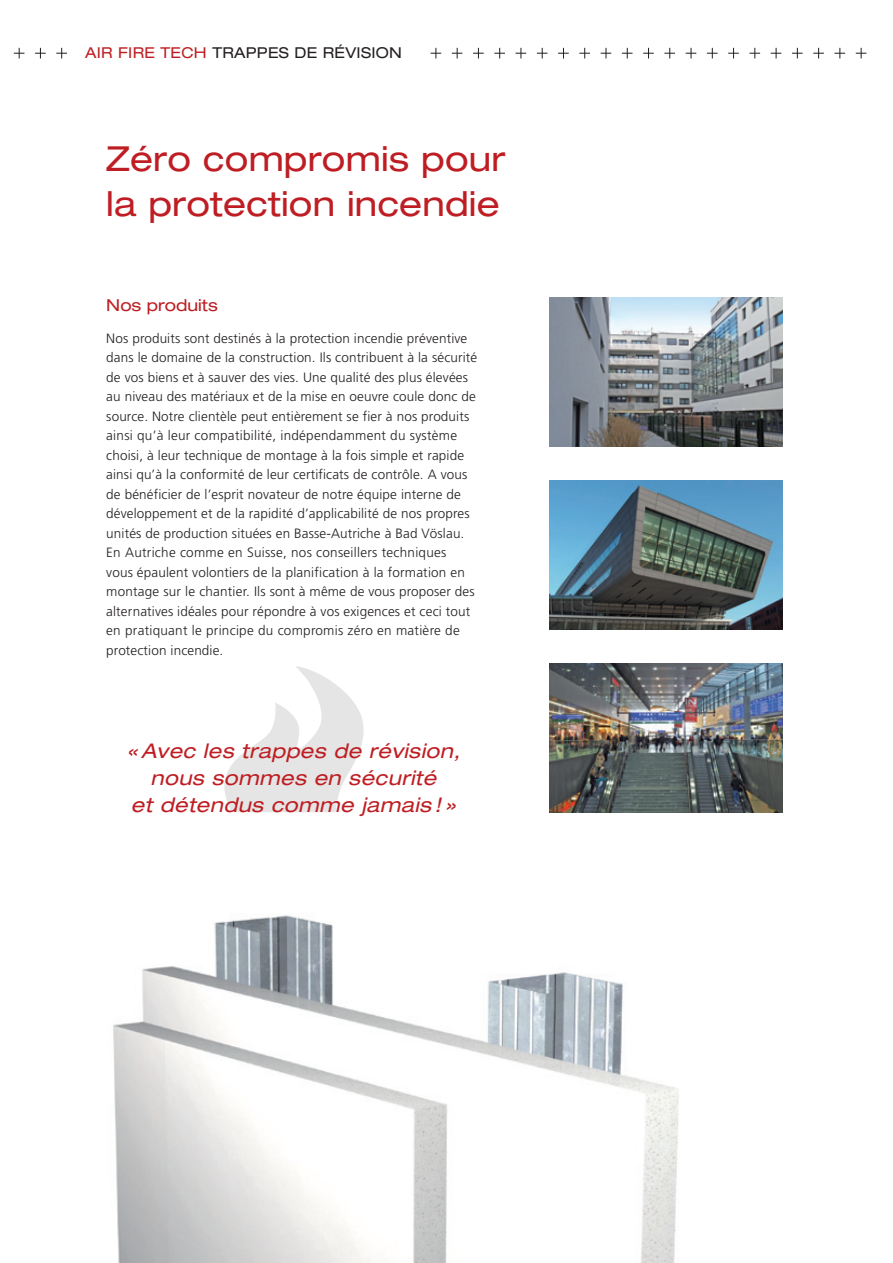
<style>
.page{position:relative;width:893px;height:1263px;background:#fff}
.page>*{position:absolute;margin:0;border:0;box-sizing:border-box;transform-origin:0 0}
.t1{font:expanded 34.5px/45px "Helvetica Neue";letter-spacing:.005em;color:#be1e23}
.t2{font:italic expanded 20.25px/27px "Helvetica Neue";letter-spacing:.02em;color:#be1e23;text-align:center}
.t3{font:expanded 16.5px "Helvetica Neue";color:#be1e23}
.t4{font:expanded 15px "Helvetica Neue";letter-spacing:.37em;color:#231f20}
.t5{font:expanded 15px "Helvetica Neue";color:#be1e23}
.t6{font:300 13.5px/19.5px "Frutiger";letter-spacing:.01em;color:#231f20}
.s1{color:#be1e23}
</style>
<div class="page">
<svg style="left:14px;top:48px;width:10px;height:10px"></svg>
<svg style="left:35px;top:48px;width:11px;height:10px"></svg>
<svg style="left:56px;top:48px;width:11px;height:10px"></svg>
<svg style="left:431px;top:48px;width:10px;height:10px"></svg>
<svg style="left:452px;top:48px;width:10px;height:10px"></svg>
<svg style="left:473px;top:48px;width:11px;height:10px"></svg>
<svg style="left:494px;top:48px;width:11px;height:10px"></svg>
<svg style="left:516px;top:48px;width:10px;height:10px"></svg>
<svg style="left:537px;top:48px;width:10px;height:10px"></svg>
<svg style="left:558px;top:48px;width:11px;height:10px"></svg>
<svg style="left:579px;top:48px;width:11px;height:10px"></svg>
<svg style="left:601px;top:48px;width:10px;height:10px"></svg>
<svg style="left:622px;top:48px;width:10px;height:10px"></svg>
<svg style="left:643px;top:48px;width:11px;height:10px"></svg>
<svg style="left:664px;top:48px;width:11px;height:10px"></svg>
<svg style="left:686px;top:48px;width:10px;height:10px"></svg>
<svg style="left:707px;top:48px;width:11px;height:10px"></svg>
<svg style="left:728px;top:48px;width:11px;height:10px"></svg>
<svg style="left:749px;top:48px;width:11px;height:10px"></svg>
<svg style="left:771px;top:48px;width:10px;height:10px"></svg>
<svg style="left:792px;top:48px;width:11px;height:10px"></svg>
<svg style="left:813px;top:48px;width:11px;height:10px"></svg>
<svg style="left:834px;top:48px;width:11px;height:10px"></svg>
<svg style="left:856px;top:48px;width:10px;height:10px"></svg>
<img style="left:550px;top:663px;width:232px;height:149px">
<img style="left:550px;top:298px;width:232px;height:148px">
<img style="left:550px;top:480px;width:232px;height:149px">
<svg style="left:224px;top:666px;width:140px;height:146px"></svg>
<img style="left:113px;top:915px;width:566px;height:348px">
<p class="t5" style="left:85px;top:44px;width:11px">Air</p>
<p class="t5" style="left:118px;top:44px;width:10px">fire</p>
<p class="t4" style="left:161px;top:44px;width:97px"><span class="s1">tech</span> Trappes</p>
<p class="t4" style="left:294px;top:44px;width:60px">de révisi</p>
<p class="t4" style="left:376px;top:44px;width:28px">on</p>
<h1 class="t1" style="left:106px;top:136px;width:401px">Zéro compromis pour la protection incendie</h1>
<p class="t3" style="left:106px;top:295px;width:113px">N os produits</p>
<p class="t6" style="left:106px;top:328px;width:372px">Nos produits sont destinés à la protection incendie préventive dans le domaine de la construction. Ils contribuent à la sécurité de vos biens et à sauver des vies. Une qualité des plus élevées au niveau des matériaux et de la mise en oeuvre coule donc de source. Notre clientèle peut entièrement se fier à nos produits ainsi qu’à leur compatibilité, indépendamment du système choisi, à leur technique de montage à la fois simple et rapide ainsi qu’à la conformité de leur certificats de contrôle. A vous de bénéficier de l’esprit novateur de notre équipe interne de développement et de la rapidité d’applicabilité de nos propres unités de production situées en Basse-Autriche à Bad Vöslau.<br>En Autriche comme en Suisse, nos conseillers techniques<br>vous épaulent volontiers de la planification à la formation en montage sur le chantier. Ils sont à même de vous proposer des alternatives idéales pour répondre à vos exigences et ceci tout en pratiquant le principe du compromis zéro en matière de protection incendie.</p>
<h2 class="t2" style="left:127px;top:737px;width:335px">« Avec les trappes de révision, nous sommes en sécurité<br>et détendus comme jamais ! »</h2>
</div>
